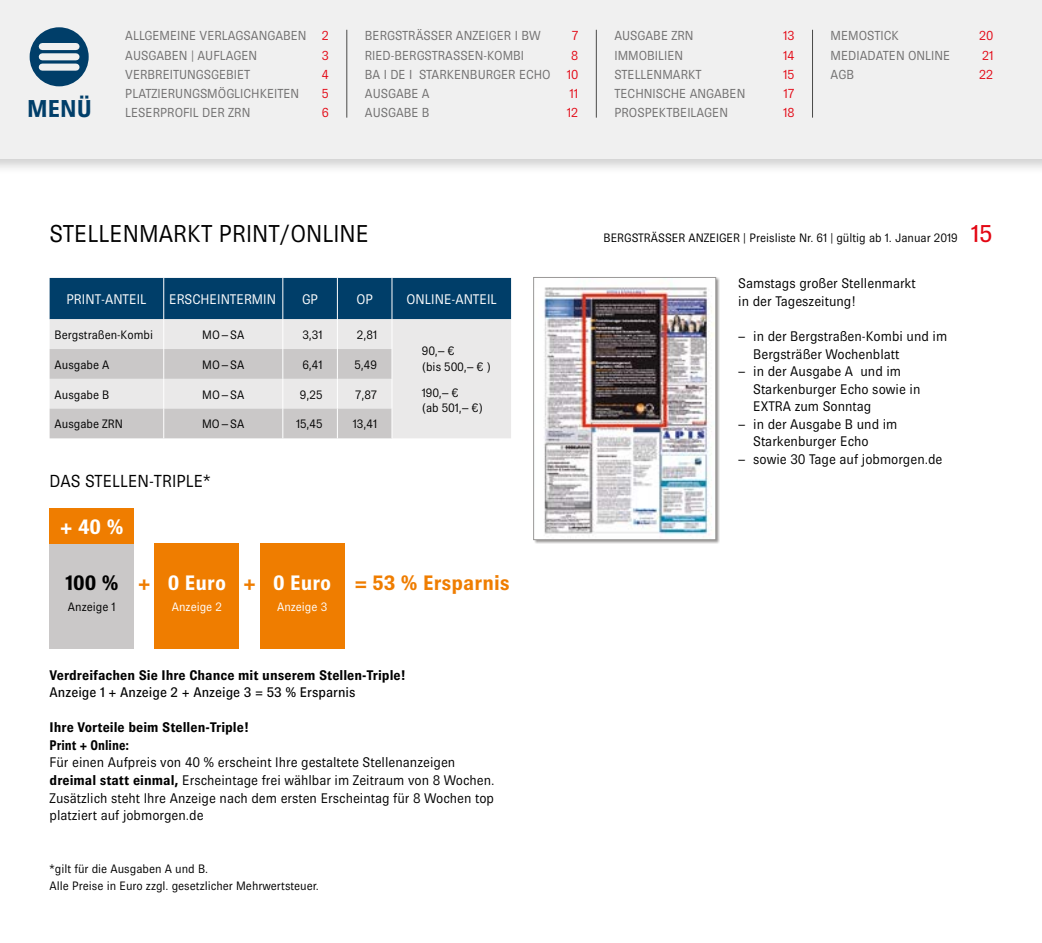
<style>
.page{position:relative;width:1042px;height:943px;background:#fff}
.page>*{position:absolute;margin:0;border:0;box-sizing:border-box;transform-origin:0 0}
.t1{font:300 24.5px "Brown";color:#000}
.t2{font:700 24.5px "Brown";color:#003e69}
.t3{font:700 21px "Brown";color:#ef7d00}
.t4{font:700 21px "Brown";color:#fff}
.t5{font:700 21px "Brown";color:#000}
.t6{font:300 17.5px "Brown";color:#000}
.t7{font:300 14px/17.5px "Brown";color:#000}
.t8{font:300 14px/17.5px "Brown";color:#000;scale:.9 1}
.t9{font:700 14px/17.5px "Brown";color:#000}
.t10{font:300 14px "Brown";color:#fff}
.t11{font:14px "Brown";color:#000}
.t12{font:300 13.12px/19.2px "Brown";color:#706f6f}
.t13{font:300 13.12px "Brown";color:#e30613}
.t14{font:300 12.25px/15.8px "Brown";color:#000}
.t15{font:300 12.25px "Brown";color:#fff}
.s1{color:#e30613}
.s2{font-weight:700}
.s3{font-weight:400;font-size:24.5px;color:#e30613}
</style>
<div class="page">
<div style="left:0;top:0;width:1042px;height:175px;background:#000;opacity:.2"></div>
<div style="left:0;top:0;width:1042px;height:159px;background:#f0f0f0"></div>
<svg style="left:30px;top:27px;width:59px;height:59px;background:#144c74"></svg>
<div style="left:42px;top:43px;width:34px;height:7px;background:#f0f0f0"></div>
<div style="left:42px;top:53px;width:34px;height:7px;background:#f0f0f0"></div>
<div style="left:42px;top:64px;width:34px;height:7px;background:#f0f0f0"></div>
<hr style="left:346px;top:30px;width:1px;height:88px;background:#4a4a49">
<hr style="left:596px;top:30px;width:1px;height:88px;background:#4a4a49">
<hr style="left:812px;top:30px;width:1px;height:88px;background:#4a4a49">
<svg style="left:534px;top:277px;width:185px;height:267px;background:#bebdbc"></svg>
<img style="left:535px;top:279px;width:179px;height:259px">
<div style="left:533px;top:277px;width:183px;height:263px;border:1px solid #9a9897"></div>
<div style="left:50px;top:278px;width:461px;height:41px;background:#003e69"></div>
<div style="left:50px;top:319px;width:461px;height:119px;background:#eae9e9"></div>
<hr style="left:163px;top:278px;width:1px;height:41px;background:#fff">
<hr style="left:282px;top:278px;width:1px;height:41px;background:#fff">
<hr style="left:163px;top:319px;width:1px;height:30px;background:#fff">
<hr style="left:282px;top:319px;width:1px;height:30px;background:#fff">
<hr style="left:337px;top:278px;width:1px;height:41px;background:#fff">
<hr style="left:337px;top:319px;width:1px;height:30px;background:#fff">
<hr style="left:391px;top:278px;width:1px;height:41px;background:#fff">
<hr style="left:391px;top:319px;width:1px;height:30px;background:#fff">
<svg style="left:50px;top:349px;width:342px;height:89px;background:#d5d3d3"></svg>
<hr style="left:391px;top:408px;width:1px;height:30px;background:#fff">
<div style="left:155px;top:543px;width:84px;height:105px;background:#ef7d00"></div>
<div style="left:260px;top:543px;width:84px;height:105px;background:#ef7d00"></div>
<div style="left:50px;top:543px;width:84px;height:105px;background:#cac8c8"></div>
<div style="left:50px;top:508px;width:84px;height:35px;background:#ef7d00"></div>
<h1 class="t2" style="left:27px;top:94px;width:66px">MENÜ</h1>
<p class="t12" style="left:125px;top:26px;width:205px">ALLGEMEINE VERLAGSANGABEN <span class="s1">2<br></span>AUSGABEN | AUFLAGEN</p>
<p class="t13" style="left:322px;top:48px;width:9px">3</p>
<p class="t12" style="left:125px;top:65px;width:127px">VERBREITUNGSGEBIET</p>
<p class="t13" style="left:322px;top:67px;width:9px">4</p>
<p class="t12" style="left:125px;top:84px;width:176px">PLATZIERUNGSMÖGLICHKEITEN</p>
<p class="t13" style="left:322px;top:86px;width:8px">5</p>
<p class="t12" style="left:125px;top:103px;width:127px">LESERPROFIL DER ZRN</p>
<p class="t13" style="left:322px;top:105px;width:9px">6</p>
<p class="t12" style="left:365px;top:26px;width:177px">BERGSTRÄSSER ANZEIGER I BW</p>
<p class="t13" style="left:572px;top:28px;width:8px">7</p>
<p class="t12" style="left:365px;top:45px;width:161px">RIED-BERGSTRASSEN-KOMBI</p>
<p class="t12" style="left:365px;top:45px;width:215px;text-align:justify;text-indent:206px"><span class="s1">8<br></span>BA I DE I STARKENBURGER ECHO <span class="s1">10<br></span>AUSGABE A</p>
<p class="t13" style="left:569px;top:86px;width:10px">11</p>
<p class="t12" style="left:365px;top:103px;width:66px">AUSGABE B</p>
<p class="t13" style="left:567px;top:105px;width:13px">12</p>
<p class="t12" style="left:614px;top:26px;width:81px">AUSGABE ZRN</p>
<p class="t13" style="left:783px;top:28px;width:13px">13</p>
<p class="t12" style="left:614px;top:45px;width:70px">IMMOBILIEN</p>
<p class="t13" style="left:783px;top:48px;width:13px">14</p>
<p class="t12" style="left:614px;top:65px;width:89px">STELLENMARKT</p>
<p class="t13" style="left:783px;top:67px;width:13px">15</p>
<p class="t12" style="left:614px;top:84px;width:132px">TECHNISCHE ANGABEN</p>
<p class="t13" style="left:783px;top:86px;width:12px">17</p>
<p class="t12" style="left:614px;top:103px;width:115px">PROSPEKTBEILAGEN</p>
<p class="t13" style="left:783px;top:105px;width:13px">18</p>
<p class="t12" style="left:830px;top:26px;width:70px">MEMOSTICK</p>
<p class="t13" style="left:979px;top:28px;width:16px">20</p>
<p class="t12" style="left:830px;top:45px;width:121px">MEDIADATEN ONLINE</p>
<p class="t13" style="left:982px;top:48px;width:13px">21</p>
<p class="t12" style="left:830px;top:65px;width:25px">AGB</p>
<p class="t13" style="left:979px;top:67px;width:16px">22</p>
<h1 class="t1" style="left:50px;top:220px;width:321px">STELLENMARKT PRINT/ONLINE</h1>
<p class="t10" style="left:66px;top:291px;width:82px">PRINT-ANTEIL</p>
<p class="t10" style="left:169px;top:291px;width:108px">ERSCHEINTERMIN</p>
<p class="t10" style="left:302px;top:291px;width:18px">GP</p>
<p class="t10" style="left:356px;top:291px;width:18px">OP</p>
<p class="t10" style="left:407px;top:291px;width:92px">ONLINE-ANTEIL</p>
<p class="t14" style="left:55px;top:327px;width:100px">Bergstraßen-Kombi</p>
<p class="t14" style="left:202px;top:327px;width:44px">MO–SA</p>
<p class="t14" style="left:302px;top:327px;width:22px">3,31</p>
<p class="t14" style="left:357px;top:327px;width:22px">2,81</p>
<p class="t14" style="left:422px;top:343px;width:71px">90,– €<br>(bis 500,– € )</p>
<p class="t14" style="left:422px;top:384px;width:63px">190,– €<br>(ab 501,– €)</p>
<p class="t14" style="left:55px;top:356px;width:56px">Ausgabe A</p>
<p class="t14" style="left:202px;top:356px;width:44px">MO–SA</p>
<p class="t14" style="left:302px;top:356px;width:22px">6,41</p>
<p class="t14" style="left:354px;top:356px;width:24px">5,49</p>
<p class="t14" style="left:55px;top:386px;width:56px">Ausgabe B</p>
<p class="t14" style="left:202px;top:386px;width:44px">MO–SA</p>
<p class="t14" style="left:300px;top:386px;width:24px">9,25</p>
<p class="t14" style="left:355px;top:386px;width:23px">7,87</p>
<p class="t14" style="left:55px;top:416px;width:70px">Ausgabe ZRN</p>
<p class="t14" style="left:202px;top:416px;width:44px">MO–SA</p>
<p class="t14" style="left:296px;top:416px;width:28px">15,45</p>
<p class="t14" style="left:353px;top:416px;width:26px">13,41</p>
<h3 class="t6" style="left:50px;top:471px;width:163px">DAS STELLEN-TRIPLE*</h3>
<h2 class="t4" style="left:60px;top:515px;width:65px">+ 40 %</h2>
<h2 class="t5" style="left:65px;top:571px;width:55px">100 %</h2>
<p class="t14" style="left:68px;top:599px;width:49px">Anzeige 1</p>
<h2 class="t3" style="left:138px;top:571px;width:14px">+</h2>
<h2 class="t3" style="left:243px;top:571px;width:14px">+</h2>
<h2 class="t3" style="left:355px;top:571px;width:157px">= 53 % Ersparnis</h2>
<h2 class="t4" style="left:168px;top:571px;width:60px">0 Euro</h2>
<p class="t15" style="left:172px;top:600px;width:52px">Anzeige 2</p>
<h2 class="t4" style="left:273px;top:571px;width:60px">0 Euro</h2>
<p class="t15" style="left:277px;top:600px;width:52px">Anzeige 3</p>
<p class="t9" style="left:50px;top:666px;width:358px">Verdreifachen Sie Ihre Chance mit unserem Stellen-Triple!</p>
<p class="t11" style="left:50px;top:684px;width:307px">Anzeige 1 + Anzeige 2 + Anzeige 3 = 53 % Ersparnis</p>
<p class="t9" style="left:50px;top:718px;width:201px">Ihre Vorteile beim Stellen-Triple!<br>Print + Online:</p>
<p class="t7" style="left:50px;top:753px;width:446px">Für einen Aufpreis von 40 % erscheint Ihre gestaltete Stellenanzeigen <span class="s2">dreimal statt einmal,</span> Erscheintage frei wählbar im Zeitraum von 8 Wochen.<br>Zusätzlich steht Ihre Anzeige nach dem ersten Erscheintag für 8 Wochen top platziert auf jobmorgen.de</p>
<p class="t14" style="left:50px;top:859px;width:271px;line-height:17.5px">*gilt für die Ausgaben A und B.<br>Alle Preise in Euro zzgl. gesetzlicher Mehrwertsteuer.</p>
<p class="t14" style="left:603px;top:230px;width:390px">BERGSTRÄSSER ANZEIGER | Preisliste Nr. 61 | gültig ab 1. Januar 2019 <span class="s3">15</span></p>
<p class="t7" style="left:738px;top:275px;width:179px">Samstags großer Stellenmarkt in der Tageszeitung!</p>
<p class="t8" style="left:753px;top:327px;width:217px;text-indent:-15px">– in der Bergstraßen-Kombi und im<br>Bergsträßer Wochenblatt</p>
<p class="t8" style="left:753px;top:362px;width:187px;text-indent:-15px">– in der Ausgabe A und im<br>Starkenburger Echo sowie in<br>EXTRA zum Sonntag</p>
<p class="t8" style="left:753px;top:415px;width:162px;text-indent:-15px">– in der Ausgabe B und im<br>Starkenburger Echo</p>
<p class="t8" style="left:738px;top:450px;width:228px">– sowie 30 Tage auf jobmorgen.de</p>
</div>
